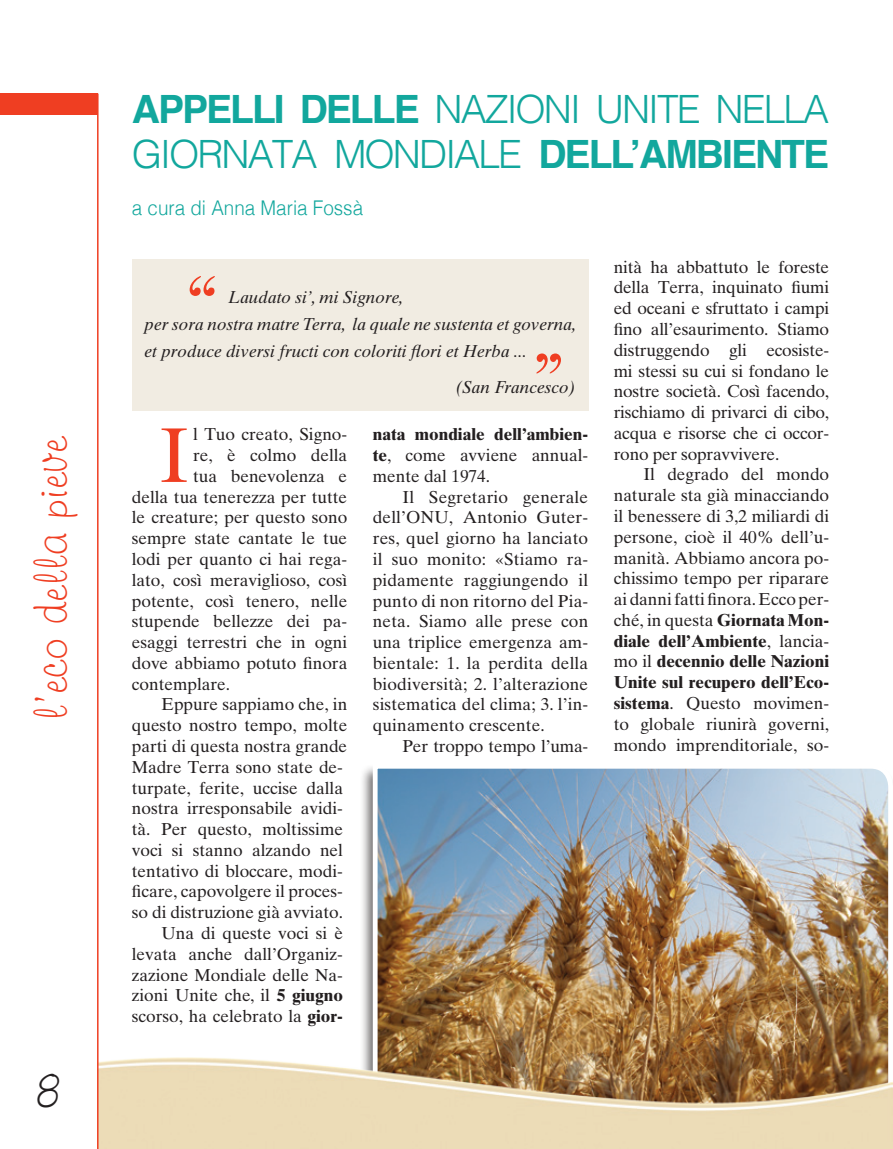
<style>
.page{position:relative;width:893px;height:1149px;background:#fff}
.page>*{position:absolute;margin:0;border:0;box-sizing:border-box;transform-origin:0 0}
.t1{font:italic 90px "Bodoni Svty Two ITCTT";color:#ef3e22}
.t2{font:77.4px "Times Ten";color:#ef3e22}
.t3{font:48px "Freehand 591 BT Regular A";color:#ef3e22}
.t4{font:48px "Freehand 591 BT Regular A";color:#231f20}
.t5{font:300 39px "Helvetica";letter-spacing:-.05em;color:#12a79d}
.t6{font:300 20.25px "Helvetica";color:#12a79d;scale:.93 1}
.t7{font:17.25px/20.7px "Times Ten";color:#231f20;text-align:justify}
.t8{font:italic 17.25px "Times Ten";color:#231f20}
.s1{font-weight:700}
</style>
<div class="page">
<img style="left:370px;top:767px;width:519px;height:287px">
<img style="left:99px;top:1054px;width:794px;height:94px">
<hr style="left:97px;top:94px;width:2px;height:1054px;background:#ef3e22">
<div style="left:0;top:94px;width:98px;height:21px;background:#ef3e22"></div>
<div style="left:132px;top:259px;width:456px;height:151px;background:#f1ece2"></div>
<p class="t3" style="left:21px;top:720px;width:285px;rotate:-90deg">l’eco della pieve</p>
<p class="t4" style="left:37px;top:1059px;width:24px">8</p>
<p class="t5" style="left:132px;top:76px;width:699px"><span class="s1">APPELLI DELLE</span> NAZIONI UNITE NELLA</p>
<p class="t5" style="left:132px;top:121px;width:699px">GIORNATA MONDIALE <span class="s1">DELL’AMBIENTE</span></p>
<p class="t6" style="left:132px;top:190px;width:250px">a cura di Anna Maria Fossà</p>
<p class="t1" style="left:174px;top:231px;width:33px">“</p>
<p class="t8" style="left:228px;top:287px;width:177px">Laudato si’, mi Signore,</p>
<p class="t8" style="left:145px;top:314px;width:433px">per sora nostra matre Terra, la quale ne sustenta et governa,</p>
<p class="t8" style="left:145px;top:341px;width:384px">et produce diversi fructi con coloriti flori et Herba ...</p>
<p class="t1" style="left:518px;top:308px;width:33px">”</p>
<p class="t8" style="left:455px;top:376px;width:121px">(San Francesco)</p>
<p class="t2" style="left:159px;top:409px;width:32px">I</p>
<p class="t7" style="left:193px;top:424px;width:156px">l Tuo creato, Signo-</p>
<p class="t7" style="left:193px;top:444px;width:156px">re, è colmo della</p>
<p class="t7" style="left:193px;top:465px;width:156px">tua benevolenza e</p>
<p class="t7" style="left:132px;top:486px;width:217px">della tua tenerezza per tutte</p>
<p class="t7" style="left:132px;top:507px;width:217px">le creature; per questo sono</p>
<p class="t7" style="left:132px;top:527px;width:217px">sempre state cantate le tue</p>
<p class="t7" style="left:132px;top:548px;width:217px">lodi per quanto ci hai rega-</p>
<p class="t7" style="left:132px;top:569px;width:217px">lato, così meraviglioso, così</p>
<p class="t7" style="left:132px;top:590px;width:217px">potente, così tenero, nelle</p>
<p class="t7" style="left:132px;top:611px;width:217px">stupende bellezze dei pa-</p>
<p class="t7" style="left:132px;top:631px;width:217px">esaggi terrestri che in ogni</p>
<p class="t7" style="left:132px;top:652px;width:217px">dove abbiamo potuto finora</p>
<p class="t7" style="left:132px;top:673px;width:100px">contemplare.</p>
<p class="t7" style="left:132px;top:694px;width:217px;text-align:left;text-indent:30px">Eppure sappiamo che, in questo nostro tempo, molte parti di questa nostra grande<br>Madre Terra sono state de&shy;turpate, ferite, uccise dalla nostra irresponsabile avidi&shy;tà. Per questo, moltissime voci si stanno alzando nel tentativo di bloccare, modi&shy;ficare, capovolgere il proces&shy;so di distruzione già avviato.</p>
<p class="t7" style="left:132px;top:922px;width:213px;text-indent:30px">Una di queste voci si è levata anche dall’Organiz&shy;zazione Mondiale delle Na&shy;zioni Unite che, il <span class="s1">5 giugno </span>scorso, ha celebrato la <span class="s1">gior-</span></p>
<p class="t7" style="left:373px;top:424px;width:217px"><span class="s1">nata mondiale dell’ambien&shy;te</span>, come avviene annual&shy;mente dal 1974.</p>
<p class="t7" style="left:373px;top:486px;width:217px;text-indent:30px">Il Segretario generale dell’ONU, Antonio Guter&shy;res, quel giorno ha lanciato il suo monito: «Stiamo ra&shy;pidamente raggiungendo il punto di non ritorno del Pia&shy;neta. Siamo alle prese con una triplice emergenza am&shy;bientale: 1. la perdita della biodiversità; 2. l’alterazione sistematica del clima; 3. l’in&shy;quinamento crescente.</p>
<p class="t7" style="left:403px;top:735px;width:187px">Per troppo tempo l’uma-</p>
<p class="t7" style="left:614px;top:256px;width:217px">nità ha abbattuto le foreste della Terra, inquinato fiumi ed oceani e sfruttato i campi fino all’esaurimento. Stiamo distruggendo gli ecosiste&shy;mi stessi su cui si fondano le nostre società. Così facendo, rischiamo di privarci di cibo, acqua e risorse che ci occor&shy;rono per sopravvivere.</p>
<p class="t7" style="left:614px;top:464px;width:217px;text-indent:30px">Il degrado del mondo naturale sta già minacciando il benessere di 3,2 miliardi di persone, cioè il 40% dell’u&shy;manità. Abbiamo ancora po&shy;chissimo tempo per riparare ai danni fatti finora. Ecco per&shy;ché, in questa <span class="s1">Giornata Mon&shy;diale dell’Ambiente</span>, lancia-</p>
<p class="t7" style="left:614px;top:651px;width:217px">mo il <span class="s1">decennio delle Nazioni Unite sul recupero dell’Eco&shy;sistema</span>. Questo movimen&shy;to globale riunirà governi, mondo imprenditoriale, so-</p>
</div>
